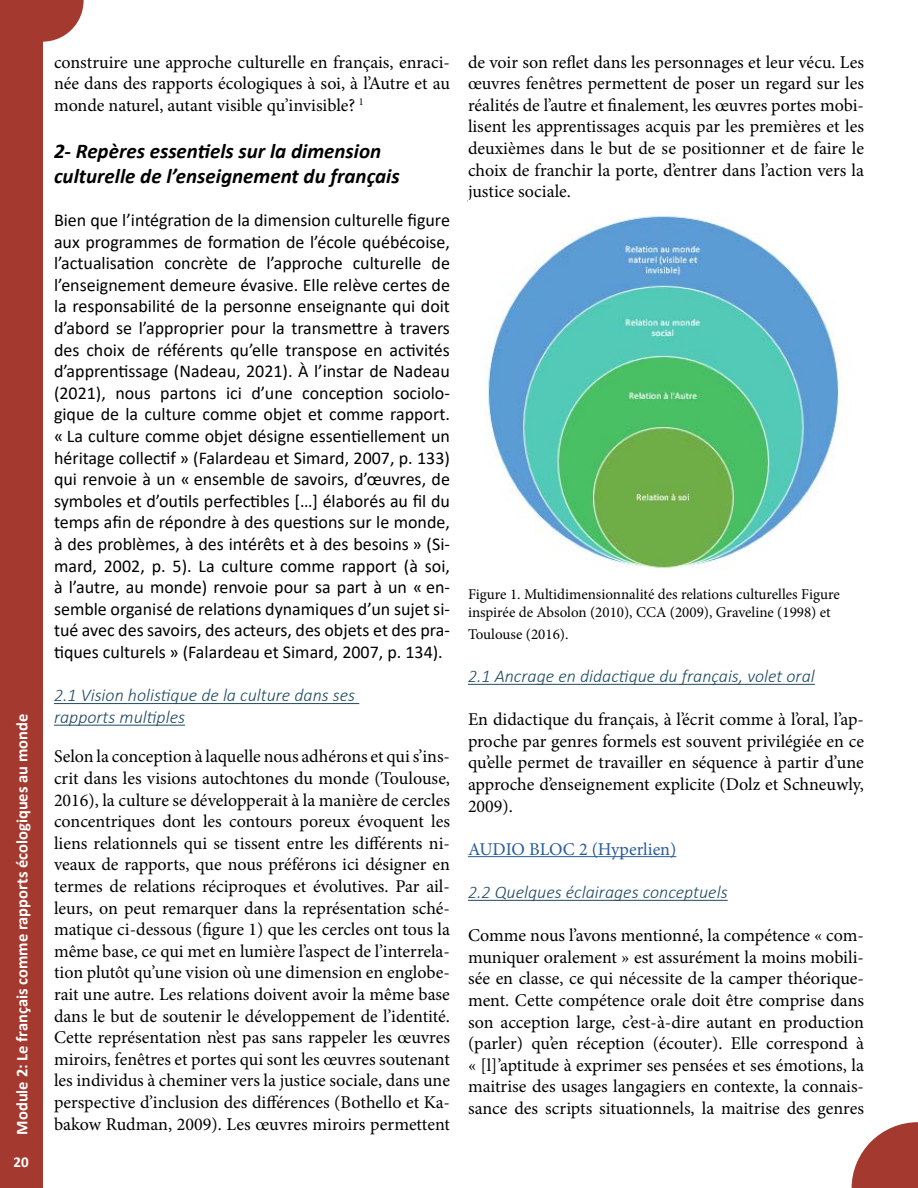
<style>
.page{position:relative;width:918px;height:1188px;background:#fff}
.page>*{position:absolute;margin:0;border:0;box-sizing:border-box;transform-origin:0 0}
.t1{font:italic 700 21px/25.2px "Calibri";color:#000}
.t2{font:18px/21.6px "Minion Pro";color:#000;text-align:justify}
.t3{font:18px/21.6px "Calibri";color:#000;text-align:justify}
.t4{font:italic 300 18px/21.6px "Calibri";color:#204a61}
.t5{font:18px "Minion Pro";color:#275b9b}
.t6{font:700 16.5px "Calibri";color:#fff}
.t7{font:15px/18px "Minion Pro";color:#000}
.t8{font:700 15px "Calibri";color:#fff}
</style>
<div class="page">
<svg style="left:852px;top:1122px;width:66px;height:66px"></svg>
<hr style="left:54px;top:703px;width:305px;height:1px;background:#204a61">
<hr style="left:54px;top:725px;width:131px;height:1px;background:#204a61">
<hr style="left:468px;top:684px;width:347px;height:1px;background:#204a61">
<hr style="left:468px;top:856px;width:208px;height:1px;background:#275b9b">
<hr style="left:468px;top:900px;width:260px;height:1px;background:#204a61">
<img style="left:487px;top:216px;width:352px;height:353px">
<div style="left:0;top:1px;width:42px;height:1187px;background:#a43a2f"></div>
<svg style="left:1px;top:0;width:83px;height:42px"></svg>
<p class="t6" style="left:10px;top:1135px;width:422px;rotate:-90deg">Module 2: Le français comme rapports écologiques au monde</p>
<p class="t8" style="left:14px;top:1152px;width:17px">20</p>
<p class="t2" style="left:54px;top:51px;width:398px">construire une approche culturelle en français, enraci&shy;née dans des rapports écologiques à soi, à l’Autre et au monde naturel, autant visible qu’invisible? <sup>1</sup></p>
<p class="t1" style="left:54px;top:137px;width:347px">2- Repères essentiels sur la dimension culturelle de l’enseignement du français</p>
<p class="t3" style="left:54px;top:209px;width:398px">Bien que l’intégration de la dimension culturelle figure aux programmes de formation de l’école québécoise, l’actualisation concrète de l’approche culturelle de l’enseignement demeure évasive. Elle relève certes de la responsabilité de la personne enseignante qui doit d’abord se l’approprier pour la transmettre à travers des choix de référents qu’elle transpose en activités d’apprentissage (Nadeau, 2021). À l’instar de Nadeau (2021), nous partons ici d’une conception sociolo&shy;gique de la culture comme objet et comme rapport. « La culture comme objet désigne essentiellement un héritage collectif » (Falardeau et Simard, 2007, p. 133) qui renvoie à un « ensemble de savoirs, d’œuvres, de symboles et d’outils perfectibles […] élaborés au fil du temps afin de répondre à des questions sur le monde, à des problèmes, à des intérêts et à des besoins » (Si&shy;mard, 2002, p. 5). La culture comme rapport (à soi, à l’autre, au monde) renvoie pour sa part à un « en&shy;semble organisé de relations dynamiques d’un sujet si&shy;tué avec des savoirs, des acteurs, des objets et des pra&shy;tiques culturels » (Falardeau et Simard, 2007, p. 134).</p>
<p class="t4" style="left:54px;top:684px;width:303px">2.1 Vision holistique de la culture dans ses rapports multiples</p>
<p class="t2" style="left:54px;top:746px;width:398px">Selon la conception à laquelle nous adhérons et qui s’ins&shy;crit dans les visions autochtones du monde (Toulouse, 2016), la culture se développerait à la manière de cercles concentriques dont les contours poreux évoquent les liens relationnels qui se tissent entre les différents ni&shy;veaux de rapports, que nous préférons ici désigner en termes de relations réciproques et évolutives. Par ail&shy;leurs, on peut remarquer dans la représentation sché&shy;matique ci-dessous (figure 1) que les cercles ont tous la même base, ce qui met en lumière l’aspect de l’interrela&shy;tion plutôt qu’une vision où une dimension en englobe&shy;rait une autre. Les relations doivent avoir la même base dans le but de soutenir le développement de l’identité.<br>Cette représentation n’est pas sans rappeler les œuvres miroirs, fenêtres et portes qui sont les œuvres soutenant les individus à cheminer vers la justice sociale, dans une perspective d’inclusion des différences (Bothello et Ka&shy;bakow Rudman, 2009). Les œuvres miroirs permettent</p>
<p class="t2" style="left:468px;top:51px;width:398px">de voir son reflet dans les personnages et leur vécu. Les œuvres fenêtres permettent de poser un regard sur les réalités de l’autre et finalement, les œuvres portes mobi&shy;lisent les apprentissages acquis par les premières et les deuxièmes dans le but de se positionner et de faire le choix de franchir la porte, d’entrer dans l’action vers la justice sociale.</p>
<p class="t7" style="left:468px;top:586px;width:373px">Figure 1. Multidimensionnalité des relations culturelles Figure inspirée de Absolon (2010), CCA (2009), Graveline (1998) et</p>
<p class="t7" style="left:468px;top:625px;width:102px">Toulouse (2016).</p>
<p class="t4" style="left:468px;top:665px;width:348px">2.1 Ancrage en didactique du français, volet oral</p>
<p class="t2" style="left:468px;top:709px;width:398px">En didactique du français, à l’écrit comme à l’oral, l’ap&shy;proche par genres formels est souvent privilégiée en ce qu’elle permet de travailler en séquence à partir d’une approche d’enseignement explicite (Dolz et Schneuwly, 2009).</p>
<p class="t5" style="left:468px;top:837px;width:210px">AUDIO BLOC 2 (Hyperlien)</p>
<p class="t4" style="left:468px;top:881px;width:261px">2.2 Quelques éclairages conceptuels</p>
<p class="t2" style="left:468px;top:925px;width:398px">Comme nous l’avons mentionné, la compétence « com&shy;muniquer oralement » est assurément la moins mobili&shy;sée en classe, ce qui nécessite de la camper théorique&shy;ment. Cette compétence orale doit être comprise dans son acception large, c’est-à-dire autant en production (parler) qu’en réception (écouter). Elle correspond à « [l]’aptitude à exprimer ses pensées et ses émotions, la maitrise des usages langagiers en contexte, la connais&shy;sance des scripts situationnels, la maitrise des genres</p>
</div>
